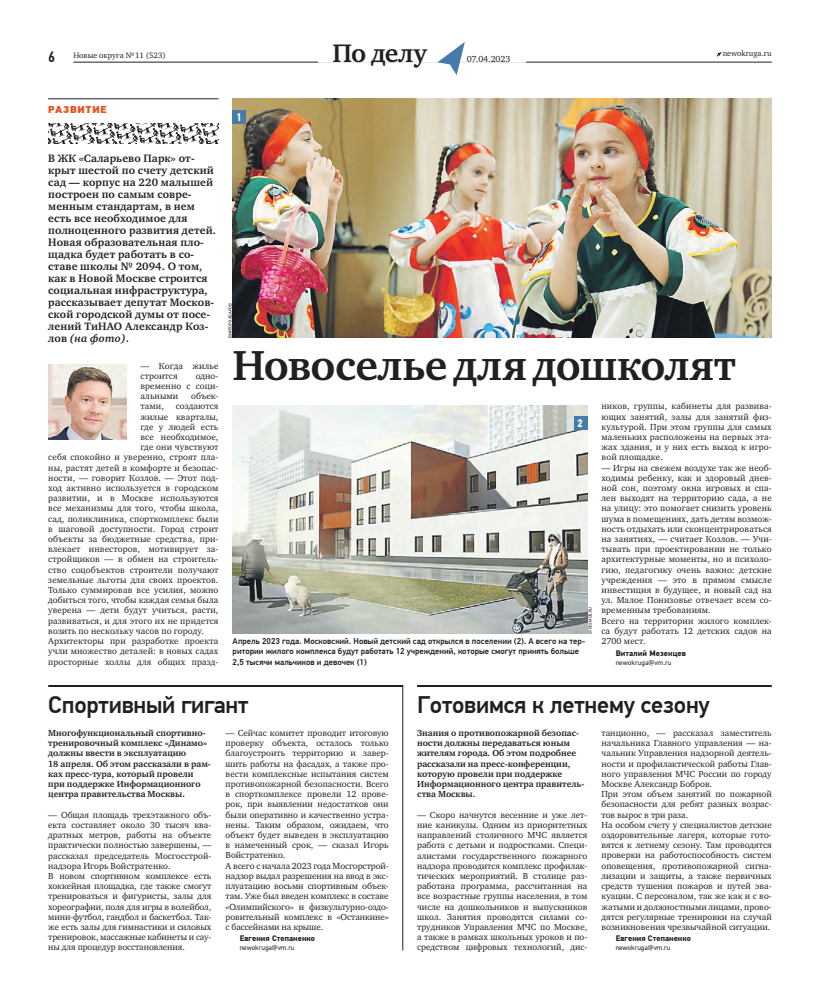
<style>
.page{position:relative;width:820px;height:993px;background:#fff}
.page>*{position:absolute;margin:0;border:0;box-sizing:border-box;transform-origin:0 0}
.t1{font:700 43px "Charter ITC";letter-spacing:-.01em;color:#231f20}
.t2{font:700 26px "Charter ITC";letter-spacing:-.015em;color:#231f20}
.t3{font:500 24px "PF Din Text Pro";letter-spacing:-.01em;color:#231f20}
.t4{font:500 15px "PF Din Text Cond Pro";color:#231f20}
.t5{font:700 11px/12px "Charter ITC";letter-spacing:.01em;color:#231f20}
.t6{font:700 11px "PF Din Text Cond Pro";color:#fff}
.t7{font:900 10px "PF Din Text Pro";letter-spacing:.07em;color:#e65120}
.t8{font:9px/10.2px "Charter ITC";color:#231f20}
.t9{font:700 9px/10.2px "Charter ITC";color:#231f20}
.t10{font:500 8.5px/10.2px "PF Din Text Pro";color:#231f20}
.t11{font:700 8px "PF Din Text Pro";color:#231f20}
.t12{font:8px "Charter ITC";color:#231f20}
.t13{font:7px "PF Din Text Pro";color:#231f20}
.t14{font:4.5px "PF Din Text Pro";color:#231f20}
.s1{font-style:italic}
</style>
<div class="page">
<svg style="left:716px;top:52px;width:5px;height:5px"></svg>
<hr style="left:73px;top:62px;width:698px;height:1px;background:#231f20">
<div style="left:318px;top:43px;width:208px;height:20px;background:#fff"></div>
<svg style="left:437px;top:42px;width:27px;height:33px"></svg>
<img style="left:232px;top:99px;width:539px;height:239px">
<svg style="left:48px;top:123px;width:171px;height:21px"></svg>
<hr style="left:48px;top:99px;width:170px;height:1px;background:#231f20">
<hr style="left:402px;top:684px;width:1px;height:266px;background:#231f20">
<hr style="left:48px;top:684px;width:355px;height:2px;background:#231f20">
<hr style="left:417px;top:684px;width:354px;height:2px;background:#231f20">
<img style="left:48px;top:364px;width:78px;height:76px">
<img style="left:232px;top:405px;width:355px;height:228px">
<div style="left:232px;top:110px;width:14px;height:13px;background:#457ca9"></div>
<div style="left:574px;top:416px;width:13px;height:13px;background:#457ca9"></div>
<h3 class="t4" style="left:48px;top:51px;width:8px">6</h3>
<h2 class="t2" style="left:332px;top:37px;width:96px">По делу</h2>
<p class="t12" style="left:722px;top:48px;width:51px">newokruga.ru</p>
<p class="t12" style="left:73px;top:50px;width:94px">Новые округа № 11 (523)</p>
<p class="t8" style="left:466px;top:54px;width:45px">07.04.2023</p>
<p class="t7" style="left:48px;top:106px;width:60px">РАЗВИТИЕ</p>
<p class="t6" style="left:236px;top:113px;width:7px">1</p>
<p class="t5" style="left:48px;top:152px;width:169px">В ЖК «Саларьево Парк» от&shy;крыт шестой по счету детский сад — корпус на 220 малышей построен по самым совре&shy;менным стандартам, в нем есть все необходимое для полноценного развития детей.<br>Новая образовательная пло&shy;щадка будет работать в со&shy;ставе школы № 2094. О том, как в Новой Москве строится социальная инфраструктура, рассказывает депутат Москов&shy;ской городской думы от посе&shy;лений ТиНАО Александр Коз&shy;лов <span class="s1">(на фото)</span>.</p>
<p class="t8" style="left:140px;top:360px;width:79px">— Когда жилье строится</p>
<p class="t8" style="left:140px;top:370px;width:79px;text-align:justify;text-indent:55px">одно&shy;временно с соци&shy;альными</p>
<p class="t8" style="left:191px;top:391px;width:29px">объек-</p>
<p class="t8" style="left:140px;top:401px;width:25px">тами,</p>
<p class="t8" style="left:176px;top:401px;width:44px">создаются</p>
<p class="t8" style="left:140px;top:411px;width:79px">жилые кварталы,</p>
<p class="t8" style="left:140px;top:421px;width:79px">где у людей есть</p>
<p class="t8" style="left:140px;top:431px;width:79px">все необходимое,</p>
<p class="t8" style="left:140px;top:442px;width:79px">где они чувствуют</p>
<p class="t8" style="left:48px;top:452px;width:172px">себя спокойно и уверенно, строят пла-</p>
<p class="t8" style="left:48px;top:462px;width:172px">ны, растят детей в комфорте и безопас-</p>
<p class="t8" style="left:48px;top:472px;width:172px">ности, — говорит Козлов. — Этот под-</p>
<p class="t8" style="left:48px;top:482px;width:172px">ход активно используется в городском</p>
<p class="t8" style="left:48px;top:493px;width:172px">развитии, и в Москве используются</p>
<p class="t8" style="left:48px;top:503px;width:172px">все механизмы для того, чтобы школа,</p>
<p class="t8" style="left:48px;top:513px;width:172px">сад, поликлиника, спорткомплекс были</p>
<p class="t8" style="left:48px;top:523px;width:172px">в шаговой доступности. Город строит</p>
<p class="t8" style="left:48px;top:533px;width:172px">объекты за бюджетные средства, при-</p>
<p class="t8" style="left:48px;top:544px;width:172px">влекает инвесторов, мотивирует за-</p>
<p class="t8" style="left:48px;top:554px;width:172px">стройщиков — в обмен на строитель-</p>
<p class="t8" style="left:48px;top:564px;width:172px">ство соцобъектов строители получают</p>
<p class="t8" style="left:48px;top:574px;width:172px">земельные льготы для своих проектов.</p>
<p class="t8" style="left:48px;top:584px;width:172px">Только суммировав все усилия, можно</p>
<p class="t8" style="left:48px;top:595px;width:172px">добиться того, чтобы каждая семья была</p>
<p class="t8" style="left:48px;top:605px;width:172px">уверена — дети будут учиться, расти,</p>
<p class="t8" style="left:48px;top:615px;width:172px">развиваться, и для этого их не придется</p>
<p class="t8" style="left:48px;top:625px;width:157px">возить по нескольку часов по городу.</p>
<p class="t8" style="left:48px;top:635px;width:172px">Архитекторы при разработке проекта</p>
<p class="t8" style="left:48px;top:646px;width:172px">учли множество деталей: в новых садах</p>
<p class="t8" style="left:48px;top:656px;width:172px">просторные холлы для общих празд-</p>
<p class="t14" style="left:228px;top:338px;width:36px;rotate:-90deg">ВИКТОР ХАБАРОВ</p>
<h1 class="t1" style="left:232px;top:338px;width:504px">Новоселье для дошколят</h1>
<p class="t6" style="left:577px;top:419px;width:7px">2</p>
<p class="t14" style="left:588px;top:633px;width:29px;rotate:-90deg">STROI.MOS.RU</p>
<p class="t10" style="left:232px;top:636px;width:354px">Апрель 2023 года. Московский. Новый детский сад открылся в поселении (2). А всего на тер&shy;ритории жилого комплекса будут работать 12 учреждений, которые смогут принять больше<br>2,5 тысячи мальчиков и девочек (1)</p>
<p class="t8" style="left:601px;top:401px;width:172px;text-align:justify">ников, группы, кабинеты для развива&shy;ющих занятий, залы для занятий физ&shy;культурой. При этом группы для самых маленьких расположены на первых эта&shy;жах здания, и у них есть выход к игро&shy;вой площадке.</p>
<p class="t8" style="left:601px;top:462px;width:172px">— Игры на свежем воздухе так же необ&shy;ходимы ребенку, как и здоровый днев&shy;ной сон, поэтому окна игровых и спа&shy;лен выходят на территорию сада, а не на улицу: это помогает снизить уровень шума в помещениях, дать детям возмож&shy;ность отдыхать или сконцентрироваться на занятиях, — считает Козлов. — Учи&shy;тывать при проектировании не только архитектурные моменты, но и психоло&shy;гию, педагогику очень важно: детские учреждения — это в прямом смысле инвестиция в будущее, и новый сад на ул. Малое Понизовье отвечает всем со&shy;временным требованиям.<br>Всего на территории жилого комплек&shy;са будут работать 12 детских садов на 2700 мест.</p>
<p class="t11" style="left:615px;top:649px;width:72px">Виталий Мезенцев</p>
<p class="t13" style="left:615px;top:659px;width:57px">newokruga@vm.ru</p>
<h3 class="t3" style="left:48px;top:695px;width:202px">Спортивный гигант</h3>
<h3 class="t3" style="left:417px;top:695px;width:294px">Готовимся к летнему сезону</h3>
<p class="t9" style="left:48px;top:727px;width:164px">Многофункциональный спортивно&shy;тренировочный комплекс «Динамо» должны ввести в эксплуатацию<br>18 апреля. Об этом рассказали в рам&shy;ках пресс-тура, который провели при поддержке Информационного центра правительства Москвы.</p>
<p class="t8" style="left:48px;top:809px;width:164px">— Общая площадь трехэтажного объ&shy;екта составляет около 30 тысяч ква&shy;дратных метров, работы на объекте практически полностью завершены, — рассказал председатель Мосгосстрой&shy;надзора Игорь Войстратенко.<br>В новом спортивном комплексе есть хоккейная площадка, где также смогут тренироваться и фигуристы, залы для хореографии, поля для игры в волейбол, мини-футбол, гандбол и баскетбол. Так&shy;же есть залы для гимнастики и силовых тренировок, массажные кабинеты и сау&shy;ны для процедур восстановления.</p>
<p class="t9" style="left:417px;top:727px;width:169px">Знания о противопожарной безопас&shy;ности должны передаваться юным жителям города. Об этом подробнее рассказали на пресс-конференции, которую провели при поддержке<br>Информационного центра правитель&shy;ства Москвы.</p>
<p class="t8" style="left:417px;top:809px;width:172px;text-align:justify">— Скоро начнутся весенние и уже лет&shy;ние каникулы. Одним из приоритетных направлений столичного МЧС является работа с детьми и подростками. Специ&shy;алистами государственного пожарного надзора проводится комплекс профилак&shy;тических мероприятий. В столице раз&shy;работана программа, рассчитанная на все возрастные группы населения, в том числе на дошкольников и выпускников школ. Занятия проводятся силами со&shy;трудников Управления МЧС по Москве, а также в рамках школьных уроков и по&shy;средством цифровых технологий, дис-</p>
<p class="t8" style="left:225px;top:727px;width:164px">— Сейчас комитет проводит итоговую проверку объекта, осталось только благоустроить территорию и завер&shy;шить работы на фасадах, а также про&shy;вести комплексные испытания систем противопожарной безопасности. Всего в спорткомплексе провели 12 прове&shy;рок, при выявлении недостатков они были оперативно и качественно устра&shy;нены. Таким образом, ожидаем, что объект будет выведен в эксплуатацию в намеченный срок, — сказал Игорь Войс тратенко.<br>А всего с начала 2023 года Мосгорстрой&shy;надзор выдал разрешения на ввод в экс&shy;плуатацию восьми спортивным объек&shy;там. Уже был введен комплекс в составе «Олимпийского» и физкультурно-оздо&shy;ровительный комплекс в «Останкине» с бассейнами на крыше.</p>
<p class="t11" style="left:240px;top:935px;width:77px">Евгения Степаненко</p>
<p class="t13" style="left:240px;top:944px;width:56px">newokruga@vm.ru</p>
<p class="t8" style="left:601px;top:727px;width:172px">танционно, — рассказал заместитель начальника Главного управления — на&shy;чальник Управления надзорной деятель&shy;ности и профилактической работы Глав&shy;ного управления МЧС России по городу Москве Александр Бобров.<br>При этом объем занятий по пожарной безопасности для ребят разных возрас&shy;тов вырос в три раза.<br>На особом счету у специалистов детские оздоровительные лагеря, которые гото&shy;вятся к летнему сезону. Там проводятся проверки на работоспособность систем оповещения, противопожарной сигна&shy;лизации и защиты, а также первичных средств тушения пожаров и путей эва&shy;куации. С персоналом, так же как и с во&shy;жатыми и должностными лицами, прово&shy;дятся регулярные тренировки на случай возникновения чрезвычайной ситуации.</p>
<p class="t11" style="left:615px;top:935px;width:77px">Евгения Степаненко</p>
<p class="t13" style="left:615px;top:944px;width:56px">newokruga@vm.ru</p>
</div>
